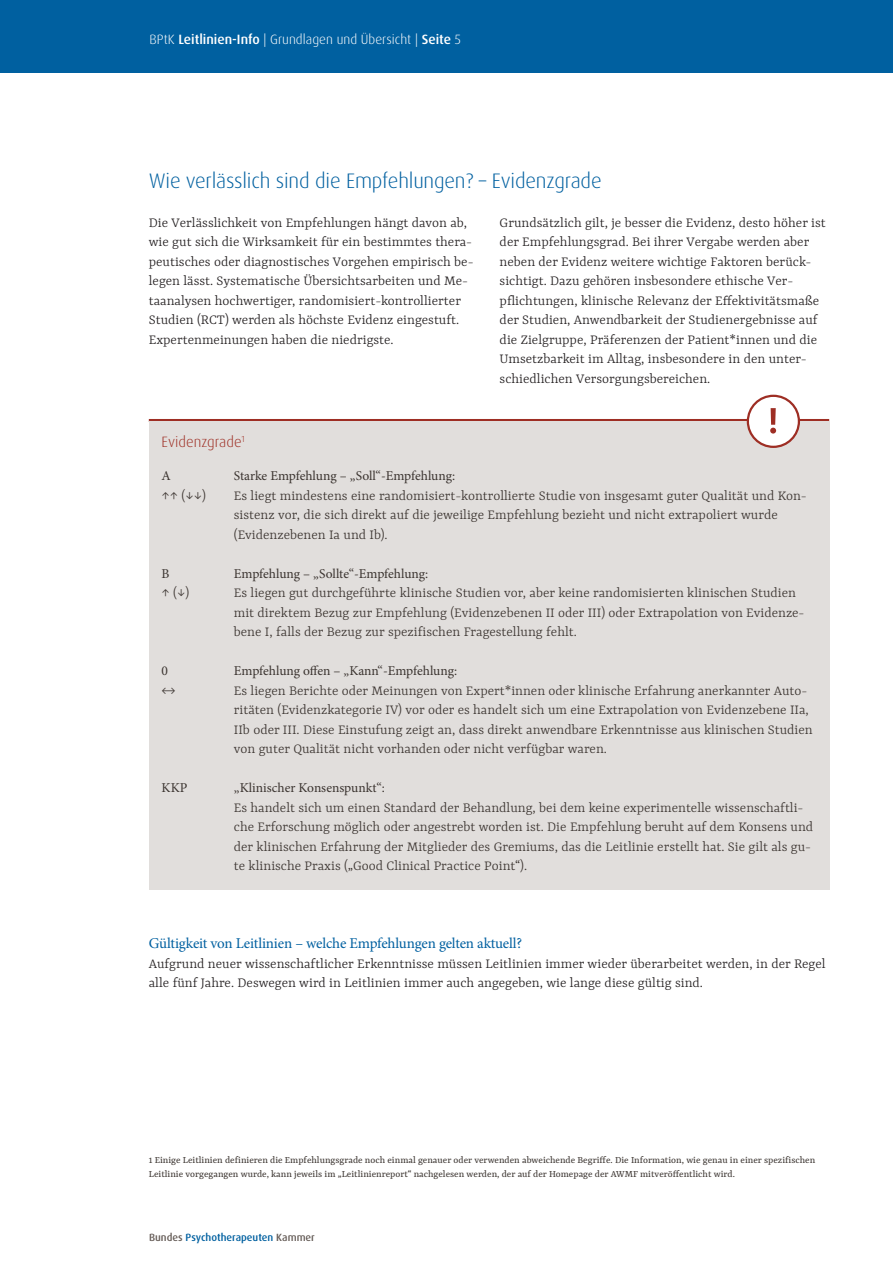
<style>
.page{position:relative;width:893px;height:1263px;background:#fff}
.page>*{position:absolute;margin:0;border:0;box-sizing:border-box;transform-origin:0 0}
.H1_headline_14_16{font:300 21px "Dax OT";letter-spacing:-.01em;color:#0060a0}
.fliesstext-auf-fläche_eingerückt{font:300 15px/19.5px "Yrsa";color:#3a332f}
.fliesstext_yrsa_10_12{font:300 15px/19.5px "Yrsa";color:#231f20}
.H2_subline_12{font:15px "Minion Pro";letter-spacing:-.015em;color:#0060a0}
.fliesstext-h2-_auf-fläche_Kopie{font:300 15px "Dax OT";color:#9e2e24}
.fliesstext-auf-fläche_H3{font:13.5px "Minion Pro";letter-spacing:-.005em;color:#3a332f}
.t1{font:300 13.5px "Dax OT";color:#fff}
.t2{font:10.5px/13.5px "Yrsa";color:#3a332f}
.t3{font:500 10.5px "Dax OT";color:#0060a0}
.s1{font-weight:500}
.s2{color:#655c57}
</style>
<div class="page">
<div style="left:0;top:0;width:893px;height:72px;background:#0060a0"></div>
<hr style="left:149px;top:419px;width:680px;height:3px;background:#9e2e24">
<div style="left:149px;top:421px;width:680px;height:40px;background:#e1dedc"></div>
<div style="left:149px;top:460px;width:680px;height:40px;background:#e1dedc"></div>
<div style="left:149px;top:480px;width:680px;height:78px;background:#e1dedc"></div>
<div style="left:149px;top:558px;width:680px;height:39px;background:#e1dedc"></div>
<div style="left:149px;top:577px;width:680px;height:79px;background:#e1dedc"></div>
<div style="left:149px;top:655px;width:680px;height:40px;background:#e1dedc"></div>
<div style="left:149px;top:675px;width:680px;height:98px;background:#e1dedc"></div>
<div style="left:149px;top:772px;width:680px;height:40px;background:#e1dedc"></div>
<div style="left:149px;top:792px;width:680px;height:98px;background:#e1dedc"></div>
<div style="left:748px;top:396px;width:51px;height:51px;background:#fff;border-radius:50%"></div>
<div style="left:747px;top:395px;width:53px;height:53px;border:2px solid #9e2e24;border-radius:50%"></div>
<svg style="left:770px;top:408px;width:6px;height:26px"></svg>
<p class="t1" style="left:149px;top:31px;width:313px">BPtK <span class="s1">Leitlinien-Info</span> | Grundlagen und Übersicht | <span class="s1">Seite</span> 5</p>
<h1 class="H1_headline_14_16" style="left:149px;top:167px;width:454px">Wie verlässlich sind die Empfehlungen? – Evidenzgrade</h1>
<p class="fliesstext_yrsa_10_12" style="left:149px;top:212px;width:326px">Die Verlässlichkeit von Empfehlungen hängt davon ab, wie gut sich die Wirksamkeit für ein bestimmtes thera&shy;peutisches oder diagnostisches Vorgehen empirisch be&shy;legen lässt. Systematische Übersichtsarbeiten und Me&shy;taanalysen hochwertiger, randomisiert-kontrollierter Studien (RCT) werden als höchste Evidenz eingestuft.<br>Expertenmeinungen haben die niedrigste.</p>
<p class="fliesstext_yrsa_10_12" style="left:500px;top:212px;width:328px">Grundsätzlich gilt, je besser die Evidenz, desto höher ist der Empfehlungsgrad. Bei ihrer Vergabe werden aber neben der Evidenz weitere wichtige Faktoren berück&shy;sichtigt. Dazu gehören insbesondere ethische Ver&shy;pflicht ungen, klinische Relevanz der Effektivitätsmaße der Studien, Anwendbarkeit der Studienergebnisse auf die Zielgruppe, Präferenzen der Patient*innen und die Umsetzbarkeit im Alltag, insbesondere in den unter&shy;schiedlichen Versorgungsbereichen.</p>
<p class="fliesstext-h2-_auf-fläche_Kopie" style="left:162px;top:432px;width:85px">Evidenzgrade<sup>1</sup></p>
<p class="fliesstext-auf-fläche_H3" style="left:162px;top:467px;width:11px">A</p>
<p class="fliesstext-auf-fläche_H3" style="left:234px;top:467px;width:223px">Starke Empfehlung – „Soll“-Empfehlung:</p>
<p class="fliesstext-auf-fläche_eingerückt" style="left:162px;top:485px;width:46px">↑↑ (↓↓)</p>
<p class="fliesstext-auf-fläche_eingerückt" style="left:234px;top:485px;width:574px">Es liegt mindestens eine randomisiert-kontrollierte Studie von insgesamt guter Qualität und Kon&shy;sistenz vor, die sich direkt auf die jeweilige Empfehlung bezieht und nicht extrapoliert wurde (Evidenzebenen Ia und Ib).</p>
<p class="fliesstext-auf-fläche_H3" style="left:162px;top:564px;width:9px">B</p>
<p class="fliesstext-auf-fläche_H3" style="left:234px;top:564px;width:196px">Empfehlung – „Sollte“-Empfehlung:</p>
<p class="fliesstext-auf-fläche_eingerückt" style="left:162px;top:583px;width:29px">↑ (↓)</p>
<p class="fliesstext-auf-fläche_eingerückt" style="left:234px;top:583px;width:572px">Es liegen gut durchgeführte klinische Studien vor, aber keine randomisierten klinischen Studien mit direktem Bezug zur Empfehlung (Evidenzebenen II oder III) oder Extrapolation von Evidenze&shy;bene I, falls der Bezug zur spezifischen Fragestellung fehlt.</p>
<p class="fliesstext-auf-fläche_H3" style="left:162px;top:662px;width:8px">0</p>
<p class="fliesstext-auf-fläche_H3" style="left:234px;top:662px;width:225px">Empfehlung offen – „Kann“-Empfehlung:</p>
<p class="fliesstext-auf-fläche_eingerückt" style="left:162px;top:680px;width:15px">↔</p>
<p class="fliesstext-auf-fläche_eingerückt" style="left:234px;top:680px;width:580px">Es liegen Berichte oder Meinungen von Expert*innen oder klinische Erfahrung anerkannter Auto&shy;ritäten (Evidenzkategorie IV) vor oder es handelt sich um eine Extrapolation von Evidenzebene IIa, IIb oder III. Diese Einstufung zeigt an, dass direkt anwendbare Erkenntnisse aus klinischen Studien von guter Qualität nicht vorhanden oder nicht verfügbar waren.</p>
<p class="fliesstext-auf-fläche_H3" style="left:162px;top:779px;width:27px">KKP</p>
<p class="fliesstext-auf-fläche_H3" style="left:234px;top:779px;width:153px">„Klinischer Konsenspunkt“:</p>
<p class="fliesstext-auf-fläche_eingerückt" style="left:234px;top:797px;width:581px">Es handelt sich um einen Standard der Behandlung, bei dem keine experimentelle wissenschaftli&shy;che Erforschung möglich oder angestrebt worden ist. Die Empfehlung beruht auf dem Konsens und der klinischen Erfahrung der Mitglieder des Gremiums, das die Leitlinie erstellt hat. Sie gilt als gu&shy;te klinische Praxis („Good Clinical Practice Point“).</p>
<h2 class="H2_subline_12" style="left:149px;top:933px;width:375px">Gültigkeit von Leitlinien – welche Empfehlungen gelten aktuell?</h2>
<p class="fliesstext_yrsa_10_12" style="left:149px;top:953px;width:678px">Aufgrund neuer wissenschaftlicher Erkenntnisse müssen Leitlinien immer wieder überarbeitet werden, in der Regel alle fünf Jahre. Deswegen wird in Leitlinien immer auch angegeben, wie lange diese gültig sind.</p>
<p class="t2" style="left:149px;top:1153px;width:668px">1 Einige Leitlinien definieren die Empfehlungsgrade noch einmal genauer oder verwenden abweichende Begriffe. Die Information, wie genau in einer spezifischen<br>Leitlinie vorgegangen wurde, kann jeweils im „Leitlinienreport“ nachgelesen werden, der auf der Homepage der AWMF mitveröffentlicht wird.</p>
<p class="t3" style="left:149px;top:1230px;width:167px"><span class="s2">Bundes</span> Psychotherapeuten <span class="s2">Kammer</span></p>
</div>
